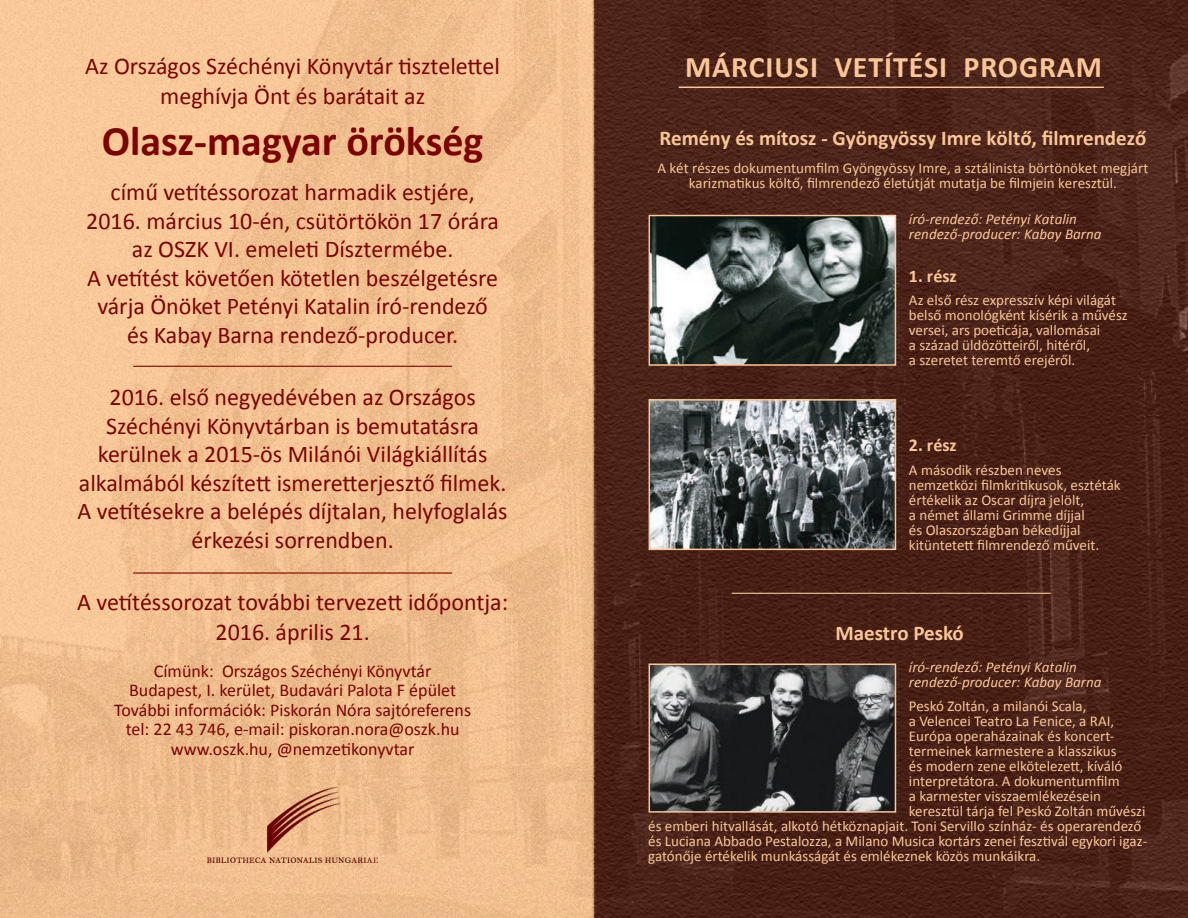
<style>
.page{position:relative;width:1188px;height:918px;background:#fff}
.page>*{position:absolute;margin:0;border:0;box-sizing:border-box;transform-origin:0 0}
.t1{font:700 42px "Calibri";color:#7b0300}
.t2{font:700 30px "Calibri";letter-spacing:.03em;color:#f9c797}
.t3{font:24px/28.5px "Calibri";color:#7b0300;text-align:center}
.t4{font:700 21px "Calibri";color:#f9c797}
.t5{font:18px/19.5px "Calibri";color:#7b0300;text-align:center}
.t6{font:700 18px "Calibri";color:#f9c797}
.t7{font:15px/15px "Calibri";color:#f9c797}
.t8{font:italic 15px/15px "Calibri";color:#f9c797}
</style>
<div class="page">
<img style="left:0;top:0;width:1188px;height:918px">
<img style="left:652px;top:218px;width:241px;height:145px">
<div style="left:649px;top:215px;width:247px;height:151px;border:2px solid #f9c797"></div>
<img style="left:652px;top:402px;width:241px;height:145px">
<div style="left:649px;top:399px;width:247px;height:151px;border:2px solid #f9c797"></div>
<img style="left:652px;top:667px;width:241px;height:143px">
<div style="left:649px;top:664px;width:247px;height:149px;border:2px solid #f9c797"></div>
<img style="left:208px;top:787px;width:170px;height:76px">
<hr style="left:133px;top:366px;width:319px;height:1px;background:#7b0300">
<hr style="left:133px;top:572px;width:319px;height:2px;background:#7b0300">
<hr style="left:679px;top:87px;width:425px;height:1px;background:#f9c797">
<hr style="left:732px;top:593px;width:319px;height:1px;background:#f9c797">
<h3 class="t3" style="left:85px;top:51px;width:416px;line-height:30px">Az Országos Széchényi Könyvtár tisztelettel meghívja Önt és barátait az</h3>
<h1 class="t1" style="left:102px;top:114px;width:383px">Olasz-magyar örökség</h1>
<p class="t3" style="left:86px;top:178px;width:414px">című vetítéssorozat harmadik estjére, 2016. március 10-én, csütörtökön 17 órára az OSZK VI. emeleti Dísztermébe.<br>A vetítést követően kötetlen beszélgetésre várja Önöket Petényi Katalin író-rendező és Kabay Barna rendező-producer.</p>
<p class="t3" style="left:78px;top:383px;width:432px">2016. első negyedévében az Országos Széchényi Könyvtárban is bemutatásra kerülnek a 2015-ös Milánói Világkiállítás alkalmából készített ismeretterjesztő filmek.<br>A vetítésekre a belépés díjtalan, helyfoglalás érkezési sorrendben.</p>
<h3 class="t3" style="left:77px;top:587px;width:432px;line-height:30px">A vetítéssorozat további tervezett időpontja:<br>2016. április 21.</h3>
<p class="t5" style="left:114px;top:661px;width:358px">Címünk: Országos Széchényi Könyvtár<br>Budapest, I. kerület, Budavári Palota F épület További információk: Piskorán Nóra sajtóreferens tel: 22 43 746, e-mail: piskoran.nora@oszk.hu www.oszk.hu, @nemzetikonyvtar</p>
<h2 class="t2" style="left:685px;top:47px;width:419px">MÁRCIUSI VETÍTÉSI PROGRAM</h2>
<h3 class="t4" style="left:659px;top:125px;width:489px">Remény és mítosz - Gyöngyössy Imre költő, filmrendező</h3>
<p class="t7" style="left:657px;top:160px;width:492px;text-align:center">A két részes dokumentumfilm Gyöngyössy Imre, a sztálinista börtönöket megjárt karizmatikus költő, filmrendező életútját mutatja be filmjein keresztül.</p>
<p class="t8" style="left:909px;top:211px;width:194px">író-rendező: Petényi Katalin rendező-producer: Kabay Barna</p>
<p class="t6" style="left:909px;top:264px;width:49px">1. rész</p>
<p class="t7" style="left:909px;top:293px;width:220px">Az első rész expresszív képi világát belső monológként kísérik a művész versei, ars poeticája, vallomásai<br>a század üldözötteiről, hitéről,<br>a szeretet teremtő erejéről.</p>
<p class="t6" style="left:909px;top:434px;width:49px">2. rész</p>
<p class="t7" style="left:909px;top:463px;width:213px">A második részben neves nemzetközi filmkritikusok, esztéták értékelik az Oscar díjra jelölt,<br>a német állami Grimme díjjal<br>és Olaszországban békedíjjal kitüntetett filmrendező műveit.</p>
<h3 class="t4" style="left:835px;top:620px;width:130px">Maestro Peskó</h3>
<p class="t8" style="left:909px;top:659px;width:194px">író-rendező: Petényi Katalin rendező-producer: Kabay Barna</p>
<p class="t7" style="left:909px;top:698px;width:179px">Peskó Zoltán, a milanói Scala,</p>
<p class="t7" style="left:909px;top:713px;width:207px">a Velencei Teatro La Fenice, a RAI,</p>
<p class="t7" style="left:909px;top:728px;width:207px">Európa operaházainak és koncert-</p>
<p class="t7" style="left:909px;top:743px;width:209px">termeinek karmestere a klasszikus</p>
<p class="t7" style="left:909px;top:758px;width:215px">és modern zene elkötelezett, kíváló</p>
<p class="t7" style="left:909px;top:773px;width:212px">interpretátora. A dokumentumfilm</p>
<p class="t7" style="left:909px;top:788px;width:194px">a karmester visszaemlékezésein</p>
<p class="t7" style="left:909px;top:803px;width:238px">keresztül tárja fel Peskó Zoltán művészi</p>
<p class="t7" style="left:648px;top:818px;width:495px">és emberi hitvallását, alkotó hétköznapjait. Toni Servillo színház- és operarendező</p>
<p class="t7" style="left:648px;top:833px;width:501px">és Luciana Abbado Pestalozza, a Milano Musica kortárs zenei fesztivál egykori igaz-</p>
<p class="t7" style="left:648px;top:848px;width:394px">gatónője értékelik munkásságát és emlékeznek közös munkáikra.</p>
</div>
